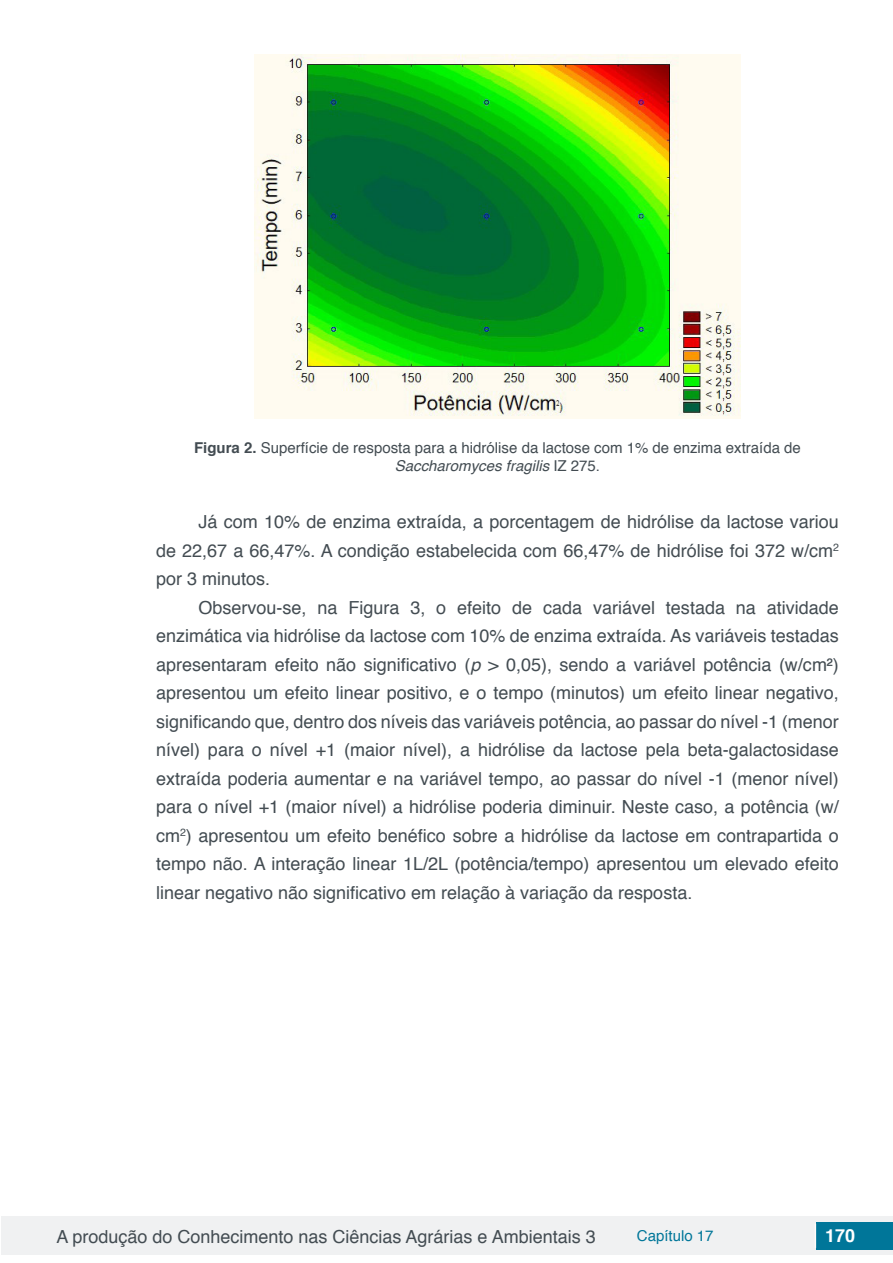
<style>
.page{position:relative;width:893px;height:1263px;background:#fff}
.page>*{position:absolute;margin:0;border:0;box-sizing:border-box;transform-origin:0 0}
.t1{font:18px/28.5px "Helvetica";color:#434c52;text-align:justify}
.t2{font:700 18px "Helvetica";color:#fff}
.t3{font:15px/18px "Helvetica";color:#434c52;text-align:center}
.t4{font:15px "Helvetica";color:#007699}
.s1{font-weight:700}
.s2{font-style:italic}
</style>
<div class="page">
<div style="left:1px;top:1216px;width:891px;height:38px;background:#f0f1f2"></div>
<div style="left:816px;top:1222px;width:77px;height:27px;background:#007699"></div>
<svg style="left:815px;top:1224px;width:1px;height:24px"></svg>
<img style="left:255px;top:54px;width:485px;height:364px">
<p class="t3" style="left:194px;top:440px;width:608px"><span class="s1">Figura 2.</span> Superfície de resposta para a hidrólise da lactose com 1% de enzima extraída de<br><span class="s2">Saccharomyces fragilis</span> IZ 275.</p>
<p class="t1" style="left:156px;top:508px;width:684px;text-indent:43px">Já com 10% de enzima extraída, a porcentagem de hidrólise da lactose variou de 22,67 a 66,47%. A condição estabelecida com 66,47% de hidrólise foi 372 w/cm<sup>2 </sup>por 3 minutos.</p>
<p class="t1" style="left:156px;top:594px;width:684px;text-indent:43px">Observou-se, na Figura 3, o efeito de cada variável testada na atividade enzimática via hidrólise da lactose com 10% de enzima extraída. As variáveis testadas apresentaram efeito não significativo (<span class="s2">p</span> &gt; 0,05), sendo a variável potência (w/cm²) apresentou um efeito linear positivo, e o tempo (minutos) um efeito linear negativo, significando que, dentro dos níveis das variáveis potência, ao passar do nível -1 (menor nível) para o nível +1 (maior nível), a hidrólise da lactose pela beta-galactosidase extraída poderia aumentar e na variável tempo, ao passar do nível -1 (menor nível) para o nível +1 (maior nível) a hidrólise poderia diminuir. Neste caso, a potência (w/ cm<sup>2</sup>) apresentou um efeito benéfico sobre a hidrólise da lactose em contrapartida o tempo não. A interação linear 1L/2L (potência/tempo) apresentou um elevado efeito linear negativo não significativo em relação à variação da resposta.</p>
<p class="t1" style="left:56px;top:1223px;width:541px">A produção do Conhecimento nas Ciências Agrárias e Ambientais 3</p>
<p class="t4" style="left:637px;top:1224px;width:78px">Capítulo 17</p>
<p class="t2" style="left:825px;top:1221px;width:32px">170</p>
</div>
